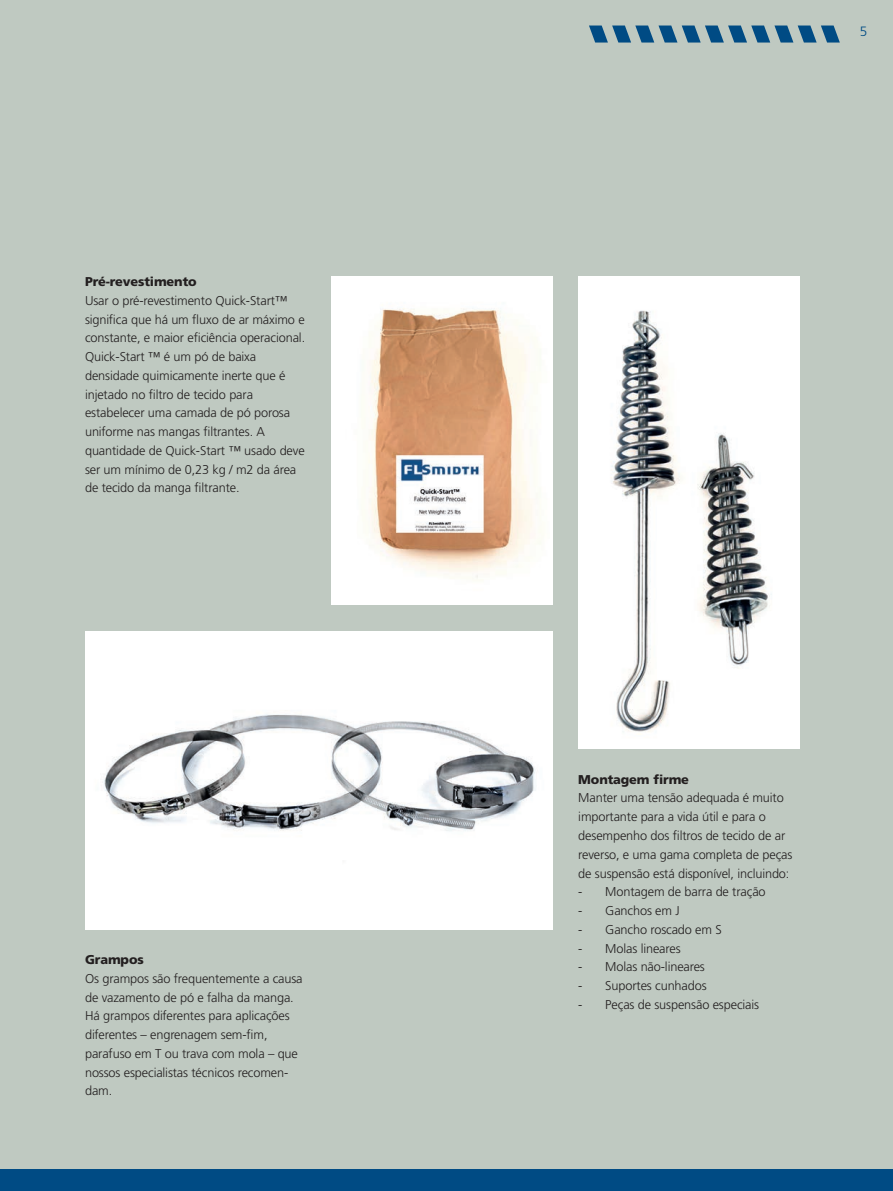
<style>
.page{position:relative;width:893px;height:1191px;background:#fff}
.page>*{position:absolute;margin:0;border:0;box-sizing:border-box;transform-origin:0 0}
.t1{font:300 13.5px "Frutiger LT Pro";color:#004b84}
.Body_copy{font:300 12.75px/18.8px "Frutiger LT Pro";letter-spacing:-.01em;color:#231f20}
.Body_copy-2{font:900 12.75px "Frutiger LT Pro";letter-spacing:-.01em;color:#231f20}
</style>
<div class="page">
<div style="left:0;top:0;width:893px;height:1169px;background:#bfc9c1"></div>
<div style="left:0;top:1169px;width:893px;height:22px;background:#004b84"></div>
<svg style="left:589px;top:26px;width:251px;height:17px"></svg>
<div style="left:332px;top:276px;width:221px;height:329px;background:#fff"></div>
<img style="left:362px;top:308px;width:180px;height:272px">
<img style="left:85px;top:631px;width:468px;height:298px">
<img style="left:578px;top:276px;width:221px;height:472px">
<p class="Body_copy-2" style="left:85px;top:274px;width:113px">Pré-revestimento</p>
<p class="Body_copy" style="left:85px;top:291px;width:222px">Usar o pré-revestimento Quick-Start™ significa que há um fluxo de ar máximo e constante, e maior eficiência operacional.<br>Quick-Start ™ é um pó de baixa densidade quimicamente inerte que é injetado no filtro de tecido para estabelecer uma camada de pó porosa uniforme nas mangas filtrantes. A quantidade de Quick-Start ™ usado deve ser um mínimo de 0,23 kg / m2 da área de tecido da manga filtrante.</p>
<p class="Body_copy-2" style="left:85px;top:952px;width:60px">Grampos</p>
<p class="Body_copy" style="left:85px;top:969px;width:219px">Os grampos são frequentemente a causa de vazamento de pó e falha da manga.<br>Há grampos diferentes para aplicações diferentes – engrenagem sem-fim, parafuso em T ou trava com mola – que nossos especialistas técnicos recomen&shy;dam.</p>
<p class="t1" style="left:860px;top:23px;width:9px">5</p>
<p class="Body_copy-2" style="left:578px;top:771px;width:112px">Montagem firme</p>
<p class="Body_copy" style="left:578px;top:788px;width:216px">Manter uma tensão adequada é muito importante para a vida útil e para o desempenho dos filtros de tecido de ar reverso, e uma gama completa de peças de suspensão está disponível, incluindo:</p>
<p class="Body_copy" style="left:578px;top:882px;width:189px">- Montagem de barra de tração</p>
<p class="Body_copy" style="left:578px;top:901px;width:103px">- Ganchos em J</p>
<p class="Body_copy" style="left:578px;top:920px;width:145px">- Gancho roscado em S</p>
<p class="Body_copy" style="left:578px;top:938px;width:104px">- Molas lineares</p>
<p class="Body_copy" style="left:578px;top:957px;width:128px">- Molas não-lineares</p>
<p class="Body_copy" style="left:578px;top:976px;width:130px">- Suportes cunhados</p>
<p class="Body_copy" style="left:578px;top:995px;width:182px">- Peças de suspensão especiais</p>
</div>
